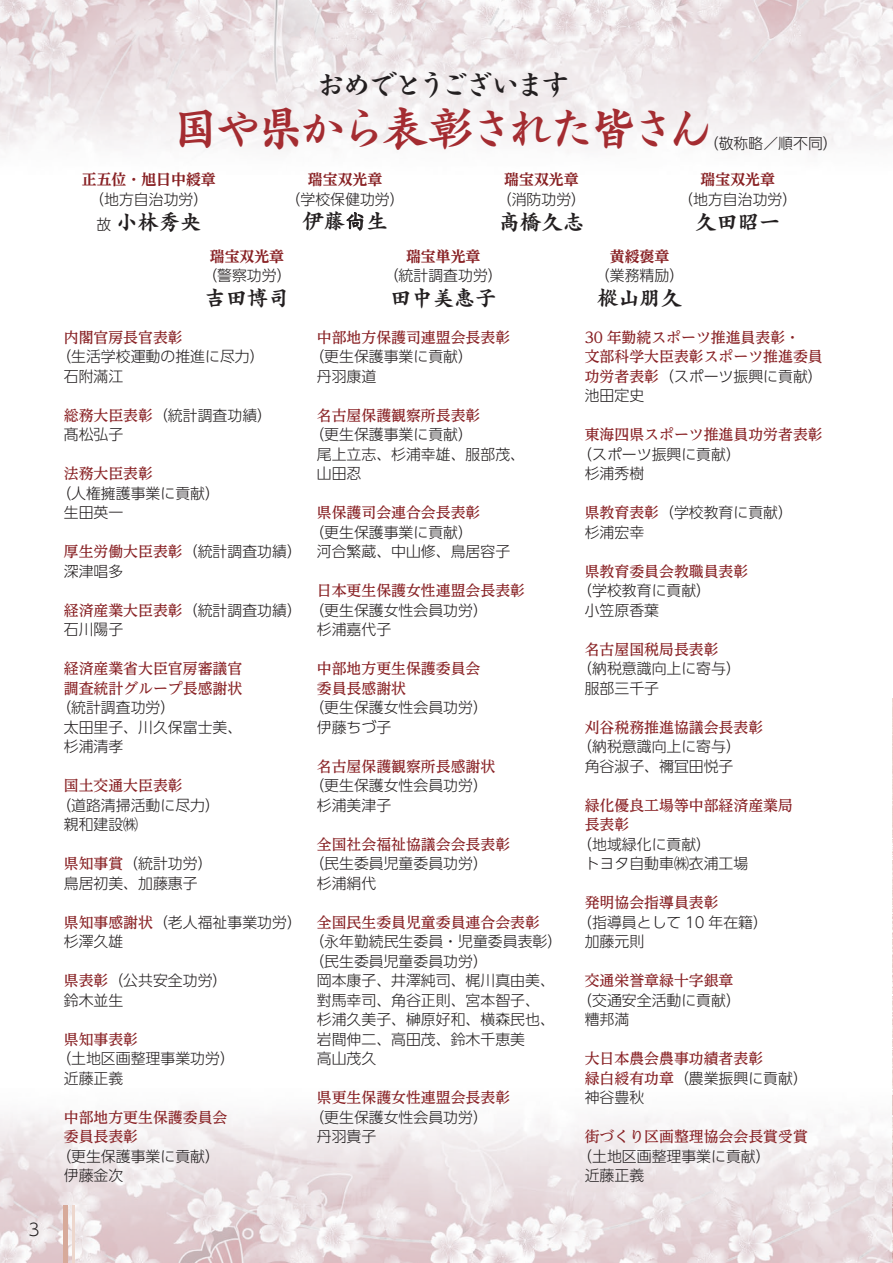
<style>
.page{position:relative;width:893px;height:1263px;background:#fff}
.page>*{position:absolute;margin:0;border:0;box-sizing:border-box;transform-origin:0 0}
.t1{font:46.8px "New Greco Std N B";letter-spacing:-.13em;color:#a42c31}
.t2{font:29.7px "New Greco Std N B";letter-spacing:-.165em;color:#231f20}
.t3{font:21.3px "New Greco Std N B";color:#231f20}
.t4{font:300 16.95px "UD Shin Go Pr 6 N";color:#231f20}
.t5{font:300 14.85px/19.5px "UD Shin Go Pr 6 N";color:#231f20}
.t6{font:500 14.85px/19.5px "UD Reimin Pr 6 N";color:#882124}
.t7{font:700 expanded 14.85px "UD Reimin Pr 6 N";color:#882124}
.s1{font-family:"Adobe Kaiti Std"}
.s2{font-family:"UD Reimin Pr 6 N";font-weight:500;color:#882124}
.s3{font-family:"UD Shin Go Pr 6 N";font-weight:300;color:#231f20}
</style>
<div class="page">
<img style="left:0;top:0;width:893px;height:154px">
<img style="left:0;top:1090px;width:893px;height:173px">
<svg style="left:347px;top:212px;width:16px;height:18px"></svg>
<hr style="left:64px;top:1205px;width:4px;height:58px;background:#d7aa9a">
<hr style="left:72px;top:1205px;width:2px;height:58px;background:#edd7cd">
<p class="t4" style="left:28px;top:1216px;width:13px">3</p>
<h2 class="t2" style="left:316px;top:64px;width:256px">おめでとうございます</h2>
<h1 class="t1" style="left:172px;top:95px;width:543px">国や県から表彰された皆さん</h1>
<p class="t5" style="left:704px;top:133px;width:135px">（敬称略／順不同(</p>
<p class="t7" style="left:82px;top:168px;width:135px">正五位・旭日中綬章</p>
<p class="t5" style="left:89px;top:189px;width:121px">（地方自治功労(</p>
<h3 class="t3" style="left:116px;top:207px;width:87px">小林秀央</h3>
<p class="t5" style="left:96px;top:214px;width:16px">故</p>
<p class="t7" style="left:210px;top:244px;width:76px">瑞宝双光章</p>
<p class="t5" style="left:202px;top:265px;width:91px">（警察功労(</p>
<h3 class="t3" style="left:204px;top:283px;width:87px">吉田博司</h3>
<p class="t7" style="left:308px;top:168px;width:76px">瑞宝双光章</p>
<p class="t5" style="left:286px;top:189px;width:121px">（学校保健功労(</p>
<h3 class="t3" style="left:303px;top:206px;width:87px">伊藤<span class="s1">尙</span>生</h3>
<p class="t7" style="left:504px;top:168px;width:76px">瑞宝双光章</p>
<p class="t5" style="left:497px;top:189px;width:91px">（消防功労(</p>
<h3 class="t3" style="left:499px;top:207px;width:87px">髙橋久志</h3>
<p class="t7" style="left:406px;top:244px;width:76px">瑞宝単光章</p>
<p class="t5" style="left:384px;top:265px;width:121px">（統計調査功労(</p>
<h3 class="t3" style="left:390px;top:283px;width:108px">田中美惠子</h3>
<p class="t7" style="left:701px;top:167px;width:76px">瑞宝双光章</p>
<p class="t5" style="left:678px;top:189px;width:121px">（地方自治功労(</p>
<h3 class="t3" style="left:695px;top:207px;width:87px">久田昭一</h3>
<p class="t7" style="left:610px;top:244px;width:61px">黄綬褒章</p>
<p class="t5" style="left:595px;top:265px;width:91px">（業務精励(</p>
<h3 class="t3" style="left:597px;top:283px;width:87px">樅山朋久</h3>
<p class="t6" style="left:64px;top:327px;width:121px">内閣官房長官表彰</p>
<p class="t5" style="left:64px;top:346px;width:202px;text-indent:-7px">（生活学校運動の推進に尽力(石附滿江</p>
<p class="t5" style="left:64px;top:405px;width:210px"><span class="s2">総務大臣表彰</span>（統計調査功績(髙松弘子</p>
<p class="t6" style="left:64px;top:463px;width:91px">法務大臣表彰</p>
<p class="t5" style="left:64px;top:483px;width:158px;text-indent:-7px">（人権擁護事業に貢献(生田英一</p>
<p class="t6" style="left:64px;top:541px;width:240px">厚生労働大臣表彰<span class="s3">（統計調査功績(</span></p>
<p class="t5" style="left:64px;top:561px;width:61px">深津唱多</p>
<p class="t6" style="left:64px;top:600px;width:240px">経済産業大臣表彰<span class="s3">（統計調査功績(</span></p>
<p class="t5" style="left:64px;top:619px;width:61px">石川陽子</p>
<p class="t6" style="left:64px;top:658px;width:180px">経済産業省大臣官房審議官調査統計グループ長感謝状</p>
<p class="t5" style="left:64px;top:697px;width:180px;text-indent:-7px">（統計調査功労(<br>太田里子、川久保富士美、杉浦清孝</p>
<p class="t6" style="left:64px;top:775px;width:121px">国土交通大臣表彰</p>
<p class="t5" style="left:64px;top:795px;width:158px;text-indent:-7px">（道路清掃活動に尽力(親和建設㈱</p>
<p class="t5" style="left:64px;top:853px;width:150px"><span class="s2">県知事賞</span>（統計功労(鳥居初美、加藤惠子</p>
<p class="t5" style="left:64px;top:912px;width:240px"><span class="s2">県知事感謝状</span>（老人福祉事業功労(杉澤久雄</p>
<p class="t5" style="left:64px;top:970px;width:165px"><span class="s2">県表彰</span>（公共安全功労(鈴木並生</p>
<p class="t6" style="left:64px;top:1029px;width:76px">県知事表彰</p>
<p class="t5" style="left:64px;top:1048px;width:173px;text-indent:-7px">（土地区画整理事業功労(近藤正義</p>
<p class="t6" style="left:64px;top:1107px;width:165px">中部地方更生保護委員会委員長表彰</p>
<p class="t5" style="left:64px;top:1146px;width:158px;text-indent:-7px">（更生保護事業に貢献(伊藤金次</p>
<p class="t6" style="left:317px;top:327px;width:195px">中部地方保護司連盟会長表彰</p>
<p class="t5" style="left:317px;top:346px;width:158px;text-indent:-7px">（更生保護事業に貢献(丹羽康道</p>
<p class="t6" style="left:317px;top:405px;width:165px">名古屋保護観察所長表彰</p>
<p class="t5" style="left:317px;top:424px;width:210px;text-indent:-7px">（更生保護事業に貢献(<br>尾上立志、杉浦幸雄、服部茂、山田忍</p>
<p class="t6" style="left:317px;top:502px;width:165px">県保護司会連合会長表彰</p>
<p class="t5" style="left:317px;top:522px;width:195px;text-indent:-7px">（更生保護事業に貢献(<br>河合繁蔵、中山修、鳥居容子</p>
<p class="t6" style="left:317px;top:580px;width:210px">日本更生保護女性連盟会長表彰</p>
<p class="t5" style="left:317px;top:600px;width:173px;text-indent:-7px">（更生保護女性会員功労(杉浦嘉代子</p>
<p class="t6" style="left:317px;top:658px;width:165px">中部地方更生保護委員会委員長感謝状</p>
<p class="t5" style="left:317px;top:697px;width:173px;text-indent:-7px">（更生保護女性会員功労(伊藤ちづ子</p>
<p class="t6" style="left:317px;top:756px;width:180px">名古屋保護観察所長感謝状</p>
<p class="t5" style="left:317px;top:775px;width:173px;text-indent:-7px">（更生保護女性会員功労(杉浦美津子</p>
<p class="t6" style="left:317px;top:834px;width:195px">全国社会福祉協議会会長表彰</p>
<p class="t5" style="left:317px;top:853px;width:173px;text-indent:-7px">（民生委員児童委員功労(杉浦絹代</p>
<p class="t6" style="left:317px;top:912px;width:225px">全国民生委員児童委員連合会表彰</p>
<p class="t5" style="left:309px;top:931px;width:254px">（永年勤続民生委員・児童委員表彰(</p>
<p class="t5" style="left:309px;top:951px;width:180px">（民生委員児童委員功労(</p>
<p class="t5" style="left:317px;top:970px;width:240px">岡本康子、井澤純司、梶川真由美、</p>
<p class="t5" style="left:317px;top:990px;width:225px">對馬幸司、角谷正則、宮本智子、</p>
<p class="t5" style="left:317px;top:1009px;width:240px">杉浦久美子、榊原好和、横森民也、</p>
<p class="t5" style="left:317px;top:1029px;width:210px">岩間伸二、高田茂、鈴木千恵美</p>
<p class="t5" style="left:317px;top:1048px;width:61px">高山茂久</p>
<p class="t6" style="left:317px;top:1087px;width:195px">県更生保護女性連盟会長表彰</p>
<p class="t5" style="left:317px;top:1107px;width:173px;text-indent:-7px">（更生保護女性会員功労(丹羽貴子</p>
<p class="t6" style="left:585px;top:327px;width:240px">30 年勤続スポーツ推進員表彰・<br>文部科学大臣表彰スポーツ推進委員</p>
<p class="t5" style="left:585px;top:366px;width:240px"><span class="s2">功労者表彰</span>（スポーツ振興に貢献(池田定史</p>
<p class="t6" style="left:585px;top:424px;width:240px">東海四県スポーツ推進員功労者表彰</p>
<p class="t5" style="left:585px;top:444px;width:158px;text-indent:-7px">（スポーツ振興に貢献(杉浦秀樹</p>
<p class="t5" style="left:585px;top:502px;width:210px"><span class="s2">県教育表彰</span>（学校教育に貢献(杉浦宏幸</p>
<p class="t6" style="left:585px;top:561px;width:165px">県教育委員会教職員表彰</p>
<p class="t5" style="left:585px;top:580px;width:128px;text-indent:-7px">（学校教育に貢献(小笠原香葉</p>
<p class="t6" style="left:585px;top:639px;width:135px">名古屋国税局長表彰</p>
<p class="t5" style="left:585px;top:658px;width:158px;text-indent:-7px">（納税意識向上に寄与(服部三千子</p>
<p class="t6" style="left:585px;top:717px;width:180px">刈谷税務推進協議会長表彰</p>
<p class="t5" style="left:577px;top:736px;width:165px;text-align:center">（納税意識向上に寄与(角谷淑子、禰冝田悦子</p>
<p class="t6" style="left:585px;top:795px;width:210px">緑化優良工場等中部経済産業局長表彰</p>
<p class="t5" style="left:585px;top:834px;width:165px;text-indent:-7px">（地域緑化に貢献(<br>トヨタ自動車㈱衣浦工場</p>
<p class="t6" style="left:585px;top:892px;width:135px">発明協会指導員表彰</p>
<p class="t5" style="left:585px;top:912px;width:185px;text-indent:-7px">（指導員として 10 年在籍(加藤元則</p>
<p class="t6" style="left:585px;top:970px;width:150px">交通栄誉章緑十字銀章</p>
<p class="t5" style="left:585px;top:990px;width:158px;text-indent:-7px">（交通安全活動に貢献(糟邦満</p>
<p class="t6" style="left:585px;top:1048px;width:180px">大日本農会農事功績者表彰</p>
<p class="t5" style="left:585px;top:1068px;width:225px"><span class="s2">緑白綬有功章</span>（農業振興に貢献(神谷豊秋</p>
<p class="t6" style="left:585px;top:1126px;width:225px">街づくり区画整理協会会長賞受賞</p>
<p class="t5" style="left:585px;top:1146px;width:188px;text-indent:-7px">（土地区画整理事業に貢献(近藤正義</p>
</div>
